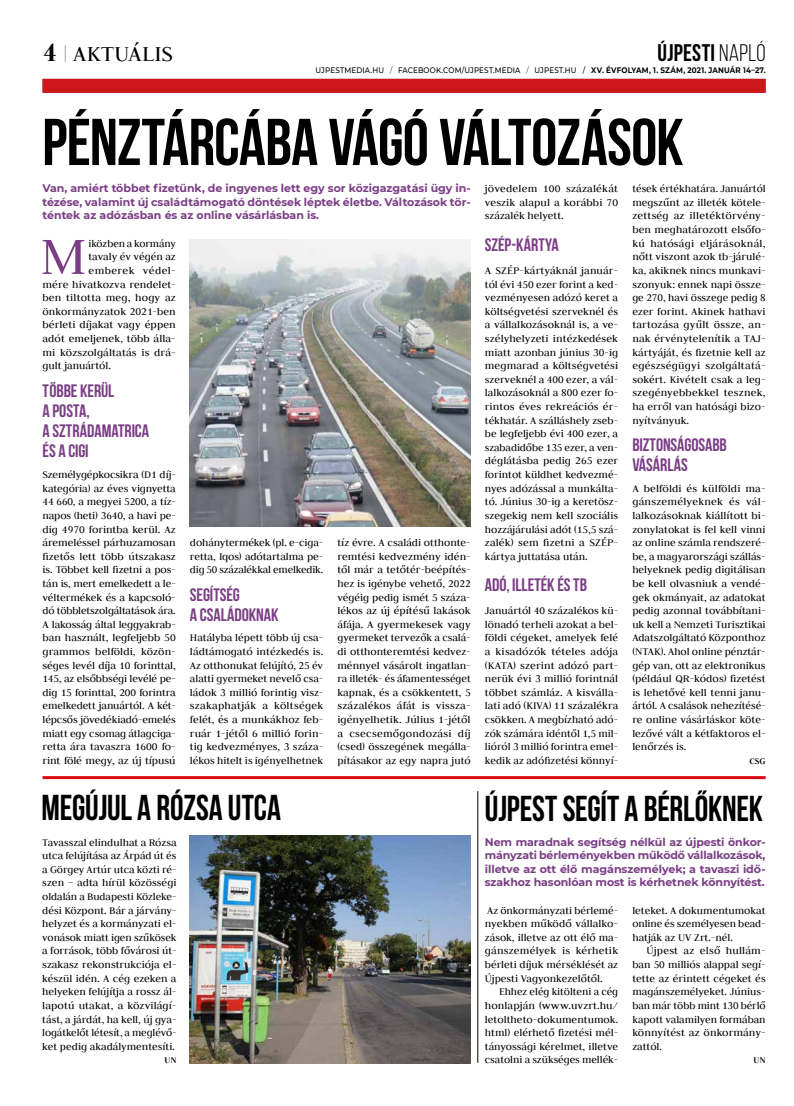
<style>
.page{position:relative;width:794px;height:1106px;background:#fff}
.page>*{position:absolute;margin:0;border:0;box-sizing:border-box;transform-origin:0 0}
.t1{font:700 66px "Bebas Neue";letter-spacing:-.01em;color:#000}
.t2{font:58px "Judson";color:#7a3e85}
.t3{font:700 36px "Bebas Neue";letter-spacing:-.005em;color:#000;scale:.95 1}
.t4{font:700 24px "Bebas Neue";letter-spacing:.01em;color:#000}
.t5{font:24px "Judson";letter-spacing:.015em;color:#000}
.t6{font:700 18px/20px "Bebas Neue";letter-spacing:-.005em;color:#7a3e85}
.t7{font:11.5px/13.6px "Judson";color:#000;text-align:justify}
.t8{font:11.5px "Judson";letter-spacing:.035em;color:#000}
.t9{font:700 11px/13.6px "Montserrat";letter-spacing:-.005em;color:#7a3e85;text-align:justify}
.t10{font:700 9.8px "Judson";letter-spacing:.005em;color:#000}
.t11{font:500 8px "Montserrat";letter-spacing:.015em;color:#000;scale:.9 1}
.s1{font-weight:700;font-size:30px}
.s2{color:#9d9d9c}
.s3{font-weight:400}
.s4{font-weight:300}
.s5{font-weight:700}
</style>
<div class="page">
<div style="left:43px;top:79px;width:722px;height:14px;background:#cd1719"></div>
<hr style="left:43px;top:776px;width:722px;height:3px;background:#db0812">
<img style="left:190px;top:835px;width:281px;height:228px">
<hr style="left:477px;top:791px;width:1px;height:271px;background:#000">
<img style="left:190px;top:240px;width:281px;height:286px">
<h3 class="t5" style="left:43px;top:39px;width:132px"><span class="s1">4</span> <span class="s2">|</span> AKTUÁLIS</h3>
<h3 class="t4" style="left:657px;top:39px;width:109px">ÚJPESTI <span class="s3">NAPLÓ</span></h3>
<p class="t11" style="left:315px;top:65px;width:501px">UJPESTMEDIA.HU <span class="s4">/</span> FACEBOOK.COM/UJPEST.MEDIA <span class="s4">/</span> UJPEST.HU / <span class="s5">XV. ÉVFOLYAM, 1. SZÁM, 2021. JANUÁR 14–27.</span></p>
<h1 class="t1" style="left:42px;top:106px;width:643px">PÉNZTÁRCÁBA VÁGÓ VÁLTOZÁSOK</h1>
<p class="t9" style="left:43px;top:181px;width:430px">Van, amiért többet fizetünk, de ingyenes lett egy sor közigazgatási ügy in&shy;tézése, valamint új családtámogató döntések léptek életbe. Változások tör&shy;téntek az adózásban és az online vásárlásban is.</p>
<p class="t7" style="left:485px;top:182px;width:135px">jövedelem 100 százalékát veszik alapul a korábbi 70 százalék helyett.</p>
<h3 class="t6" style="left:485px;top:235px;width:75px">SZÉP-KÁRTYA</h3>
<p class="t7" style="left:485px;top:263px;width:135px">A SZÉP-kártyáknál január&shy;tól évi 450 ezer forint a ked&shy;vezményesen adózó keret a költségvetési szerveknél és a vállalkozásoknál is, a ve&shy;szélyhelyzeti intézkedések miatt azonban június 30-ig megmarad a költségvetési szerveknél a 400 ezer, a vál&shy;lalkozásoknál a 800 ezer fo&shy;rintos éves rekreációs ér&shy;tékhatár. A szálláshely zseb&shy;be legfeljebb évi 400 ezer, a szabadidőbe 135 ezer, a ven&shy;déglátásba pedig 265 ezer forintot küldhet kedvezmé&shy;nyes adózással a munkálta&shy;tó. Június 30-ig a keretös - szegekig nem kell szociális hozzájárulási adót (15,5 szá&shy;zalék) sem fizetni a SZÉP&shy;kártya juttatása után.</p>
<h3 class="t6" style="left:485px;top:575px;width:104px">ADÓ, ILLETÉK ÉS TB</h3>
<p class="t7" style="left:485px;top:603px;width:135px">Januártól 40 százalékos kü&shy;lönadó terheli azokat a bel&shy;földi cégeket, amelyek felé a kisadózók tételes adója (KATA) szerint adózó part&shy;nerük évi 3 millió forintnál többet számláz. A kisválla&shy;lati adó (KIVA) 11 százalékra csökken. A megbízható adó&shy;zók számára idéntől 1,5 mil&shy;lióról 3 millió forintra emel&shy;kedik az adófizetési könnyí-</p>
<p class="t7" style="left:632px;top:182px;width:135px">tések értékhatára. Januártól megszűnt az illeték kötele&shy;zettség az illetéktörvény&shy;ben meghatározott elsőfo&shy;kú hatósági eljárásoknál, nőtt viszont azok tb-járulé&shy;ka, akiknek nincs munkavi&shy;szonyuk: ennek napi össze&shy;ge 270, havi összege pedig 8 ezer forint. Akinek hathavi tartozása gyűlt össze, an&shy;nak érvénytelenítik a TAJ&shy;kártyáját, és fizetnie kell az egészségügyi szolgáltatá&shy;sokért. Kivételt csak a leg&shy;szegényebbekkel tesznek, ha erről van hatósági bizo&shy;nyítványuk.</p>
<h3 class="t6" style="left:632px;top:435px;width:96px">BIZTONSÁGOSABB<br>VÁSÁRLÁS</h3>
<p class="t7" style="left:632px;top:481px;width:135px">A belföldi és külföldi ma&shy;gánszemélyeknek és vál&shy;lalkozásoknak kiállított bi&shy;zonylatokat is fel kell vinni az online számla rendszeré&shy;be, a magyarországi szállás&shy;helyeknek pedig digitálisan be kell olvasniuk a vendé&shy;gek okmányait, az adatokat pedig azonnal továbbítani&shy;uk kell a Nemzeti Turisztikai Adatszolgáltató Központhoz (NTAK). Ahol online pénztár&shy;gép van, ott az elektronikus (például QR-kódos) fizetést is lehetővé kell tenni janu&shy;ártól. A csalások nehezítésé&shy;re online vásárláskor köte&shy;lezővé vált a kétfaktoros el&shy;lenőrzés is.</p>
<p class="t10" style="left:749px;top:755px;width:18px">CSG</p>
<h2 class="t2" style="left:40px;top:221px;width:48px">M</h2>
<p class="t7" style="left:88px;top:236px;width:89px">iközben a kormány</p>
<p class="t7" style="left:88px;top:250px;width:89px">tavaly év végén az</p>
<p class="t8" style="left:88px;top:263px;width:89px">emberek védel-</p>
<p class="t7" style="left:43px;top:277px;width:135px">mére hivatkozva rendelet-</p>
<p class="t7" style="left:43px;top:290px;width:135px">ben tiltotta meg, hogy az</p>
<p class="t7" style="left:43px;top:304px;width:135px">önkormányzatok 2021-ben</p>
<p class="t7" style="left:43px;top:318px;width:135px">bérleti díjakat vagy éppen</p>
<p class="t7" style="left:43px;top:331px;width:135px">adót emeljenek, több álla-</p>
<p class="t7" style="left:43px;top:345px;width:135px">mi közszolgáltatás is drá-</p>
<p class="t7" style="left:43px;top:358px;width:70px">gult januártól.</p>
<h3 class="t6" style="left:43px;top:380px;width:108px">TÖBBE KERÜL<br>A POSTA,<br>A SZTRÁDAMATRICA<br>ÉS A CIGI</h3>
<p class="t7" style="left:43px;top:467px;width:135px">Személygépkocsikra (D1 díj&shy;kategória) az éves vignyetta 44 660, a megyei 5200, a tíz&shy;napos (heti) 3640, a havi pe&shy;dig 4970 forintba kerül. Az áremeléssel párhuzamosan fizetős lett több útszakasz is. Többet kell fizetni a pos&shy;tán is, mert emelkedett a le&shy;véltermékek és a kapcsoló&shy;dó többletszolgáltatások ára.<br>A lakosság által leggyakrab&shy;ban használt, legfeljebb 50 grammos belföldi, közön&shy;séges levél díja 10 forinttal, 145, az elsőbbségi levélé pe&shy;dig 15 forinttal, 200 forintra emelkedett januártól. A két&shy;lépcsős jövedékiadó-emelés miatt egy csomag átlagciga&shy;retta ára tavaszra 1600 fo&shy;rint fölé megy, az új típusú</p>
<p class="t7" style="left:190px;top:535px;width:135px">dohánytermékek (pl. e-ciga&shy;retta, Iqos) adótartalma pe&shy;dig 50 százalékkal emelkedik.</p>
<h3 class="t6" style="left:190px;top:584px;width:90px">SEGÍTSÉG<br>A CSALÁDOKNAK</h3>
<p class="t7" style="left:190px;top:631px;width:135px">Hatályba lépett több új csa&shy;ládtámogató intézkedés is.<br>Az otthonukat felújító, 25 év alatti gyermeket nevelő csa&shy;ládok 3 millió forintig vis - szakaphatják a költségek felét, és a munkákhoz feb&shy;ruár 1-jétől 6 millió forin&shy;tig kedvezményes, 3 száza&shy;lékos hitelt is igényelhetnek</p>
<p class="t7" style="left:337px;top:535px;width:135px">tíz évre. A családi otthonte&shy;remtési kedvezmény idén&shy;től már a tetőtér-beépítés&shy;hez is igénybe vehető, 2022 végéig pedig ismét 5 száza&shy;lékos az új építésű lakások áfája. A gyermekesek vagy gyermeket tervezők a csalá&shy;di otthonteremtési kedvez&shy;ménnyel vásárolt ingatlan&shy;ra illeték- és áfamentességet kapnak, és a csökkentett, 5 százalékos áfát is vissza&shy;igényelhetik. Július 1-jétől a csecsemőgondozási díj (csed) összegének megálla&shy;pításakor az egy napra jutó</p>
<h3 class="t3" style="left:42px;top:788px;width:253px">MEGÚJUL A RÓZSA UTCA</h3>
<p class="t7" style="left:42px;top:835px;width:136px">Tavasszal elindulhat a Rózsa utca felújítása az Árpád út és a Görgey Artúr utca közti ré&shy;szen – adta hírül közösségi oldalán a Budapesti Közleke&shy;dési Központ. Bár a járvány&shy;helyzet és a kormányzati el&shy;vonások miatt igen szűkösek a források, több fővárosi út&shy;szakasz rekonstrukciója el&shy;készül idén. A cég ezeken a helyeken felújítja a rossz ál&shy;lapotú utakat, a közvilágí&shy;tást, a járdát, ha kell, új gya&shy;logátkelőt létesít, a meglévő&shy;ket pedig akadálymentesíti.</p>
<p class="t10" style="left:164px;top:1054px;width:14px">UN</p>
<h3 class="t3" style="left:485px;top:788px;width:294px">ÚJPEST SEGÍT A BÉRLŐKNEK</h3>
<p class="t9" style="left:485px;top:834px;width:282px">Nem maradnak segítség nélkül az újpesti önkor&shy;mányzati bérleményekben működő vállalkozások, illetve az ott élő magánszemélyek; a tavaszi idő&shy;szakhoz hasonlóan most is kérhetnek könnyítést.</p>
<p class="t7" style="left:485px;top:903px;width:135px">Az önkormányzati bérlemé&shy;nyekben működő vállalko&shy;zások, illetve az ott élő ma&shy;gánszemélyek is kérhetik bérleti díjuk mérséklését az Újpesti Vagyonkezelőtől.</p>
<p class="t7" style="left:485px;top:984px;width:135px;text-indent:14px">Ehhez elég kitölteni a cég honlapján (www.uvzrt.hu/ letoltheto-dokumentumok. html) elérhető fizetési mél&shy;tányossági kérelmet, illetve csatolni a szükséges mellék-</p>
<p class="t7" style="left:632px;top:903px;width:135px">leteket. A dokumentumokat online és személyesen bead&shy;hatják az UV Zrt.-nél.</p>
<p class="t7" style="left:632px;top:943px;width:135px;text-indent:14px">Újpest az első hullám&shy;ban 50 milliós alappal segí&shy;tette az érintett cégeket és magánszemélyeket. Június&shy;ban már több mint 130 bérlő kapott valamilyen formában könnyítést az önkormány&shy;zattól.</p>
<p class="t10" style="left:753px;top:1054px;width:14px">UN</p>
</div>
